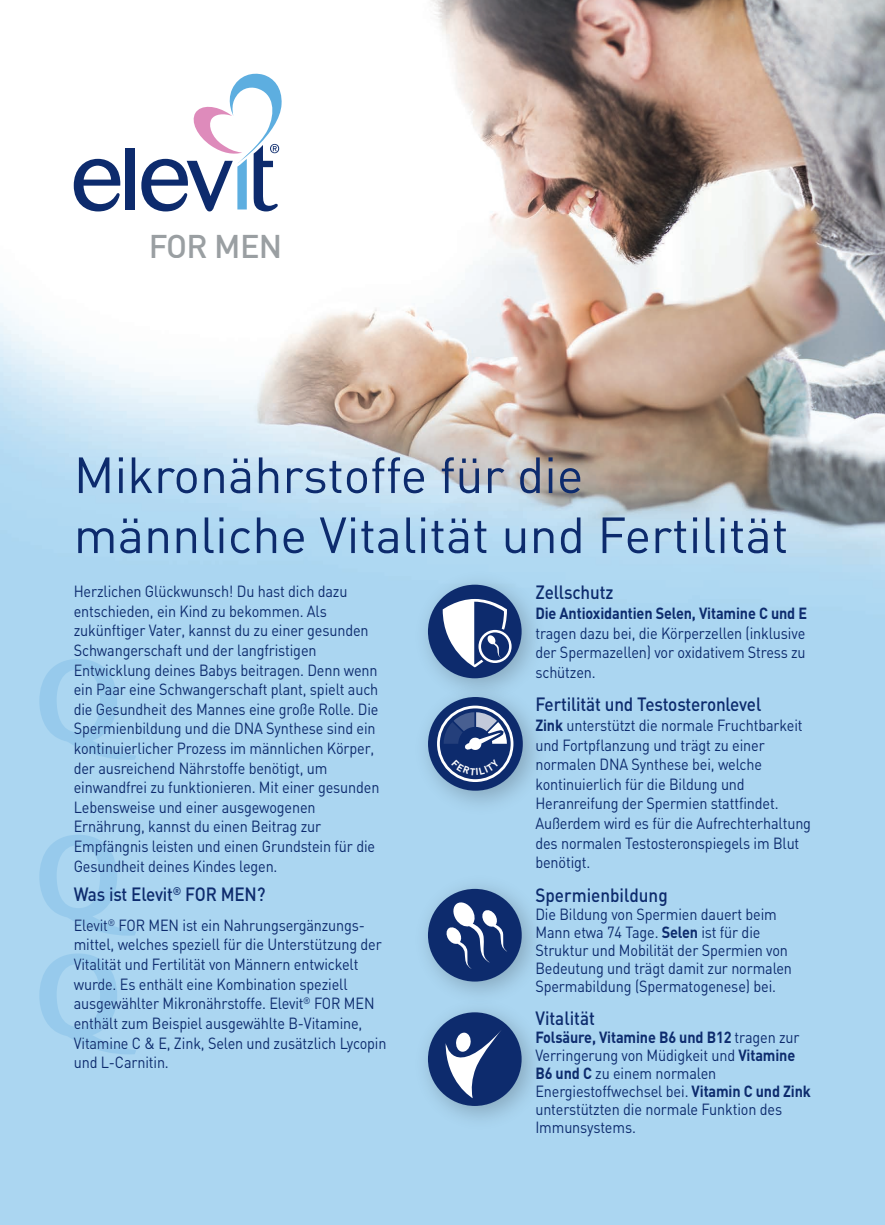
<style>
.page{position:relative;width:885px;height:1225px;background:#fff}
.page>*{position:absolute;margin:0;border:0;box-sizing:border-box;transform-origin:0 0}
.t1{font:50px/60px "DIN";color:#0d2b6d}
.t2{font:500 32.4px "DIN";letter-spacing:-.02em;color:#9a9fa2}
.t3{font:500 19px "DIN";letter-spacing:-.01em;color:#0d2b6d;scale:.9 1}
.t4{font:16px/19.6px "DIN";letter-spacing:-.01em;color:#0d2b6d;scale:.9 1}
.t5{font:700 16px "DIN";letter-spacing:-.01em;color:#0d2b6d;scale:.9 1}
.s1{font-weight:700}
</style>
<div class="page">
<img style="left:0;top:0;width:884px;height:1225px">
<img style="left:406px;top:1014px;width:148px;height:124px">
<div style="left:428px;top:1012px;width:93px;height:94px;background:#0d2b6d;border-radius:50%"></div>
<svg style="left:445px;top:1030px;width:56px;height:68px"></svg>
<img style="left:406px;top:867px;width:148px;height:147px">
<div style="left:428px;top:889px;width:93px;height:92px;background:#0d2b6d;border-radius:50%"></div>
<svg style="left:446px;top:900px;width:61px;height:68px"></svg>
<img style="left:406px;top:675px;width:149px;height:148px">
<div style="left:428px;top:697px;width:94px;height:93px;background:#0d2b6d;border-radius:50%"></div>
<svg style="left:438px;top:707px;width:74px;height:73px"></svg>
<div style="left:437px;top:705px;width:76px;height:77px;border:3px solid #fff;border-radius:50%"></div>
<img style="left:406px;top:563px;width:148px;height:147px">
<div style="left:428px;top:584px;width:93px;height:94px;background:#0d2b6d;border-radius:50%"></div>
<div style="left:476px;top:627px;width:38px;height:38px;border:7px solid #0d2b6d;border-radius:50%"></div>
<div style="left:478px;top:630px;width:33px;height:33px;border:3px solid #fff;border-radius:50%"></div>
<svg style="left:442px;top:599px;width:65px;height:68px"></svg>
<svg style="left:39px;top:659px;width:97px;height:101px"></svg>
<svg style="left:39px;top:834px;width:97px;height:101px"></svg>
<svg style="left:39px;top:953px;width:97px;height:101px"></svg>
<div style="left:126px;top:148px;width:9px;height:61px;background:#0d2b6d"></div>
<svg style="left:74px;top:159px;width:46px;height:52px"></svg>
<svg style="left:141px;top:72px;width:141px;height:139px"></svg>
<svg style="left:443px;top:712px;width:64px;height:106px"></svg>
<h2 class="t2" style="left:148px;top:225px;width:135px">FOR MEN</h2>
<h1 class="t1" style="left:74px;top:444px;width:716px">Mikronährstoffe für die männliche Vitalität und Fertilität</h1>
<p class="t4" style="left:74px;top:581px;width:341px">Herzlichen Glückwunsch! Du hast dich dazu entschieden, ein Kind zu bekommen. Als zukünftiger Vater, kannst du zu einer gesunden Schwangerschaft und der langfristigen Entwicklung deines Babys beitragen. Denn wenn ein Paar eine Schwangerschaft plant, spielt auch die Gesundheit des Mannes eine große Rolle. Die Spermienbildung und die DNA Synthese sind ein kontinuierlicher Prozess im männlichen Körper, der ausreichend Nährstoffe benötigt, um einwandfrei zu funktionieren. Mit einer gesunden Lebensweise und einer ausgewogenen Ernährung, kannst du einen Beitrag zur Empfängnis leisten und einen Grundstein für die Gesundheit deines Kindes legen.</p>
<p class="t3" style="left:74px;top:882px;width:214px">Was ist Elevit<sup>®</sup> FOR MEN?</p>
<p class="t4" style="left:74px;top:915px;width:349px">Elevit<sup>®</sup> FOR MEN ist ein Nahrungsergänzungs&shy;mittel, welches speziell für die Unterstützung der Vitalität und Fertilität von Männern entwickelt wurde. Es enthält eine Kombination speziell ausgewählter Mikronährstoffe. Elevit<sup>®</sup> FOR MEN enthält zum Beispiel ausgewählte B-Vitamine, Vitamine C &amp; E, Zink, Selen und zusätzlich Lycopin und L-Carnitin.</p>
<p class="t3" style="left:535px;top:580px;width:88px">Zellschutz</p>
<p class="t5" style="left:535px;top:602px;width:303px">Die Antioxidantien Selen, Vitamine C und E</p>
<p class="t4" style="left:535px;top:622px;width:302px;text-align:justify">tragen dazu bei, die Körperzellen (inklusive der Spermazellen) vor oxidativem Stress zu schützen.</p>
<p class="t3" style="left:535px;top:692px;width:252px">Fertilität und Testosteronlevel</p>
<p class="t4" style="left:535px;top:715px;width:308px"><span class="s1">Zink</span> unterstützt die normale Fruchtbarkeit und Fortpflanzung und trägt zu einer normalen DNA Synthese bei, welche kontinuierlich für die Bildung und Heranreifung der Spermien stattfindet.<br>Außerdem wird es für die Aufrechterhaltung des normalen Testosteronspiegels im Blut benötigt.</p>
<p class="t3" style="left:535px;top:882px;width:148px">Spermienbildung</p>
<p class="t4" style="left:535px;top:904px;width:287px;line-height:18px">Die Bildung von Spermien dauert beim Mann etwa 74 Tage. <span class="s1">Selen</span> ist für die Struktur und Mobilität der Spermien von Bedeutung und trägt damit zur normalen Spermabildung (Spermatogenese) bei.</p>
<p class="t3" style="left:535px;top:1006px;width:68px">Vitalität</p>
<p class="t4" style="left:535px;top:1028px;width:307px;line-height:18px"><span class="s1">Folsäure, Vitamine B6 und B12</span> tragen zur Verringerung von Müdigkeit und <span class="s1">Vitamine B6 und C</span> zu einem normalen Energiestoffwechsel bei. <span class="s1">Vitamin C und Zink </span>unterstützten die normale Funktion des Immunsystems.</p>
</div>
